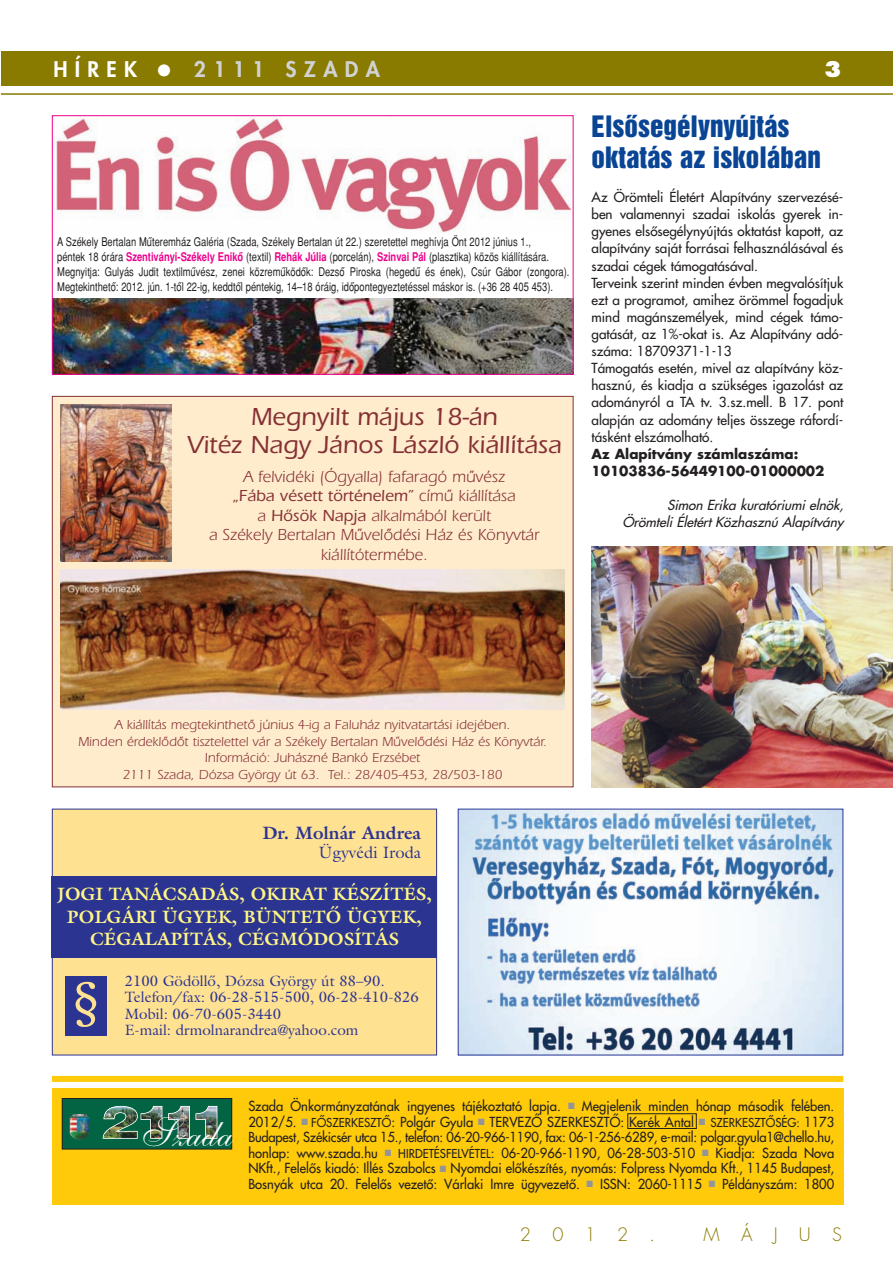
<style>
.page{position:relative;width:893px;height:1266px;background:#fff}
.page>*{position:absolute;margin:0;border:0;box-sizing:border-box;transform-origin:0 0}
.t1{font:54px "Georgia";color:#ffe192}
.t2{font:39.75px "Shelley AH Allegro Script";color:#fff}
.t3{font:27px/31.5px "H Helvetica Inserat";color:#094594}
.t4{font:25.5px/28.5px "Eras AH Medium";color:#863034;text-align:center}
.t5{font:800 21px "H Futura";letter-spacing:.345em;color:#d1d2d4}
.t6{font:800 21px "H Futura";letter-spacing:.345em;color:#fff}
.t7{font:700 21px "H Futura Extra";color:#fff}
.t8{font:18px/22.5px "Galliard AH Bold";color:#fff685;text-align:center}
.t9{font:18px "Galliard AH Bold";color:#2c3491}
.t10{font:300 18px "H Futura";letter-spacing:1.18em;color:#897a00}
.t11{font:16.5px/19.5px "Eras AH Book";color:#863034;text-align:center}
.t12{font:16.5px "Eras AH Medium";color:#863034}
.t13{font:16.5px "Galliard AH";color:#2c3491}
.t14{font:15px/16.5px "Galliard AH";color:#2c3491}
.t15{font:13.5px/15.6px "H Futura";color:#231f20;text-align:justify;scale:.96 1}
.t16{font:13.5px/17.1px "Futura AH";color:#231f20}
.t17{font:13.5px/16.5px "Eras AH Book";color:#863034;text-align:center}
.t18{font:italic 13.5px/17.1px "Futura AH";color:#231f20;text-align:right}
.t19{font:13.5px/17.1px "Futura AH Bold";color:#231f20}
.t20{font:12px/15px "H Helvetica Narrow";color:#231f20;scale:.95 1}
.s1{font-weight:700;color:#ed028c}
.s2{font-family:"Eras AH Book"}
.s3{font-family:"Eras AH Medium"}
.s4{color:#939598}
.s5{font-size:12px}
</style>
<div class="page">
<hr style="left:1px;top:93px;width:891px;height:2px;background:#897a00">
<div style="left:52px;top:1088px;width:791px;height:117px;background:#feca0a"></div>
<div style="left:52px;top:1076px;width:791px;height:6px;background:#feca0a"></div>
<svg style="left:64px;top:1100px;width:166px;height:47px;background:#10694b"></svg>
<div style="left:62px;top:1098px;width:170px;height:51px;border:1px solid #231f20"></div>
<img style="left:102px;top:1106px;width:115px;height:32px">
<div style="left:1px;top:52px;width:891px;height:34px;background:#897a00"></div>
<div style="left:627px;top:1113px;width:69px;height:15px;border:1px solid #231f20"></div>
<img style="left:54px;top:298px;width:517px;height:75px">
<img style="left:460px;top:811px;width:381px;height:242px">
<img style="left:591px;top:546px;width:301px;height:241px">
<div style="left:52px;top:809px;width:384px;height:246px;background:#ffe192"></div>
<div style="left:52px;top:809px;width:385px;height:246px;border:1px solid #2c3491"></div>
<div style="left:65px;top:975px;width:42px;height:60px;background:#2c3491"></div>
<div style="left:52px;top:876px;width:385px;height:82px;background:#2c3491"></div>
<div style="left:52px;top:396px;width:521px;height:391px;background:#feeccd"></div>
<img style="left:56px;top:117px;width:514px;height:116px">
<div style="left:52px;top:115px;width:521px;height:260px;border:1px solid #ed028c"></div>
<img style="left:60px;top:570px;width:504px;height:139px">
<img style="left:60px;top:404px;width:112px;height:158px">
<h3 class="t6" style="left:53px;top:58px;width:85px">HÍREK</h3>
<h3 class="t5" style="left:194px;top:58px;width:187px">2111 SZADA</h3>
<h3 class="t7" style="left:824px;top:60px;width:19px">3</h3>
<h3 class="t3" style="left:591px;top:112px;width:231px">Elsôsegélynyújtás oktatás az iskolában</h3>
<p class="t16" style="left:591px;top:189px;width:253px">Az Örömteli Életért Alapítvány szervezésé&shy;ben valamennyi szadai iskolás gyerek in&shy;gyenes elsôsegélynyújtás oktatást kapott, az alapítvány saját forrásai felhasználásával és szadai cégek támogatásával.<br>Terveink szerint minden évben megvalósítjuk ezt a programot, amihez örömmel fogadjuk mind magánszemélyek, mind cégek támo&shy;gatását, az 1%-okat is. Az Alapítvány adó&shy;száma: 18709371-1-13<br>Támogatás esetén, mivel az alapítvány köz&shy;hasznú, és kiadja a szükséges igazolást az adományról a TA tv. 3.sz.mell. B 17. pont alapján az adomány teljes összege ráfordí&shy;tásként elszámolható.</p>
<p class="t19" style="left:591px;top:446px;width:234px">Az Alapítvány számlaszáma:<br>10103836-56449100-01000002</p>
<p class="t18" style="left:622px;top:497px;width:226px">Simon Erika kuratóriumi elnök,<br>Örömteli Életért Közhasznú Alapítvány</p>
<p class="t20" style="left:57px;top:235px;width:540px">A Székely Bertalan Mûteremház Galéria (Szada, Székely Bertalan út 22.) szeretettel meghívja Önt 2012 június 1.,<br>péntek 18 órára <span class="s1">Szentiványi-Székely Enikô</span> (textil) <span class="s1">Rehák Júlia</span> (porcelán), <span class="s1">Szinvai Pál</span> (plasztika) közös kiállítására.<br>Megnyitja: Gulyás Judit textilmûvész, zenei közremûködôk: Dezsô Piroska (hegedû és ének), Csúr Gábor (zongora).<br>Megtekinthetô: 2012. jún. 1-tôl 22-ig, keddtôl péntekig, 14–18 óráig, idôpontegyeztetéssel máskor is. (+36 28 405 453).</p>
<h3 class="t4" style="left:187px;top:405px;width:376px">Megnyilt május 18-án<br>Vitéz Nagy János László kiállítása</h3>
<p class="t11" style="left:243px;top:468px;width:263px">A felvidéki (Ógyalla) fafaragó mûvész</p>
<p class="t12" style="left:233px;top:490px;width:284px">„Fába vésett történelem” <span class="s2">címû kiállítása</span></p>
<p class="t11" style="left:209px;top:507px;width:332px">a <span class="s3">Hôsök Napja</span> alkalmából került<br>a Székely Bertalan Mûvelôdési Ház és Könyvtár kiállítótermébe.</p>
<p class="t17" style="left:78px;top:718px;width:470px">A kiállítás megtekinthetô június 4-ig a Faluház nyitvatartási idejében.<br>Minden érdeklôdôt tisztelettel vár a Székely Bertalan Mûvelôdési Ház és Könyvtár.<br>Információ: Juhászné Bankó Erzsébet<br>2111 Szada, Dózsa György út 63. Tel.: 28/405-453, 28/503-180</p>
<h3 class="t9" style="left:262px;top:826px;width:160px">Dr. Molnár Andrea</h3>
<p class="t13" style="left:318px;top:846px;width:104px">Ügyvédi Iroda</p>
<h3 class="t8" style="left:57px;top:885px;width:376px">JOGI TANÁCSADÁS, OKIRAT KÉSZÍTÉS,<br>POLGÁRI ÜGYEK, BÜNTETÔ ÜGYEK,<br>CÉGALAPÍTÁS, CÉGMÓDOSÍTÁS</h3>
<h1 class="t1" style="left:72px;top:979px;width:28px">§</h1>
<p class="t14" style="left:125px;top:974px;width:296px">2100 Gödöllô, Dózsa György út 88–90.<br>Telefon/fax: 06-28-515-500, 06-28-410-826<br>Mobil: 06-70-605-3440<br>E-mail: drmolnarandrea@yahoo.com</p>
<h2 class="t2" style="left:136px;top:1109px;width:92px">Szada</h2>
<p class="t15" style="left:248px;top:1099px;width:612px">Szada Önkormányzatának ingyenes tájékoztató lapja. <span class="s4">■</span> Megjelenik minden hónap második felében.<br>2012/5. <span class="s4">■</span> <span class="s5">FÔSZERKESZTÔ</span>: Polgár Gyula <span class="s4">■</span> TERVEZÔ SZERKESZTÔ: Kerék Antal <span class="s4">■</span> <span class="s5">SZERKESZTÔSÉG:</span> 1173<br>Budapest, Székicsér utca 15., telefon: 06-20-966-1190, fax: 06-1-256-6289, e-mail: polgar.gyula1@chello.hu, honlap: www.szada.hu <span class="s4">■</span> <span class="s5">HIRDETÉSFELVÉTEL</span>: 06-20-966-1190, 06-28-503-510 <span class="s4">■</span> Kiadja: Szada Nova NKft., Felelôs kiadó: Illés Szabolcs <span class="s4">■</span> Nyomdai elôkészítés, nyomás: Folpress Nyomda Kft., 1145 Budapest, Bosnyák utca 20. Felelôs vezetô: Várlaki Imre ügyvezetô. <span class="s4">■</span> ISSN: 2060-1115 <span class="s4">■</span> Példányszám: 1800</p>
<h3 class="t10" style="left:520px;top:1225px;width:137px">2012.</h3>
<h3 class="t10" style="left:703px;top:1225px;width:140px">MÁJUS</h3>
</div>
